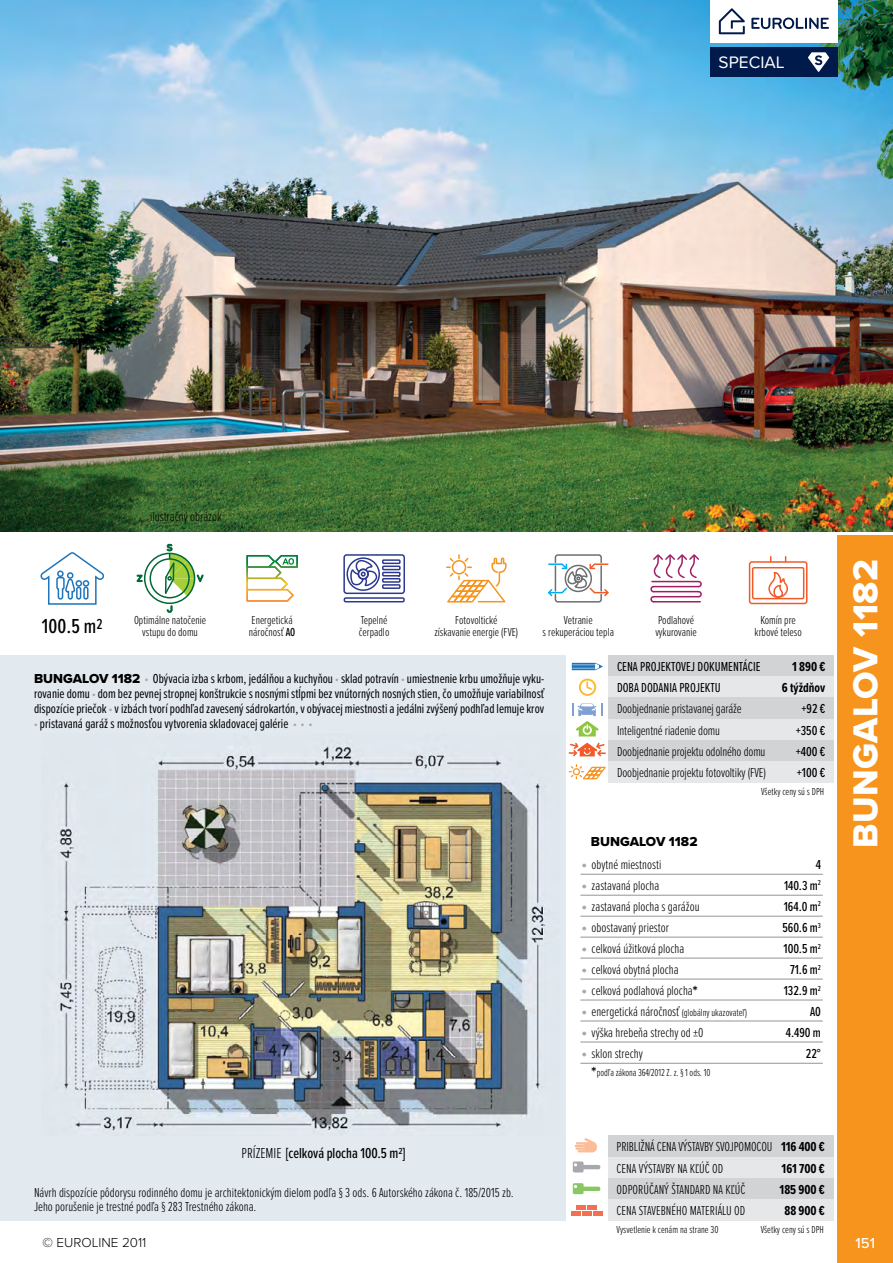
<style>
.page{position:relative;width:893px;height:1263px;background:#fff}
.page>*{position:absolute;margin:0;border:0;box-sizing:border-box;transform-origin:0 0}
.t1{font:300 45px "Proxima Nova Ex Cn";color:#a7a9ac}
.t2{font:36px "Proxima Nova Extrabld";letter-spacing:.01em;color:#fff}
.t3{font:500 21px "Proxima Nova Ex Cn";color:#000}
.t4{font:17.25px "Proxima Nova";color:#fff}
.t5{font:500 15px "Proxima Nova Ex Cn";color:#000}
.t6{font:500 15px "Proxima Nova";color:#fff}
.t7{font:300 13.5px/21px "Proxima Nova Ex Cn";color:#000}
.t8{font:13.5px/15px "Proxima Nova Ex Cn";color:#000}
.t9{font:500 13.5px/21px "Proxima Nova Ex Cn";color:#000;text-align:right}
.t10{font:700 13.5px/21.3px "Proxima Nova Ex Cn";color:#000;text-align:center}
.t11{font:300 13.5px "Proxima Nova";color:#000}
.t12{font:13.5px "Proxima Nova Extrabld";color:#000}
.t13{font:300 12px/12px "Proxima Nova Ex Cn";color:#000;text-align:center}
.t14{font:300 10.5px "Proxima Nova Ex Cn";color:#000}
.s1{font-weight:500}
.s2{font-family:"Proxima Nova Extrabld"}
.s3{font-weight:900;color:#a7a9ac}
.s4{font-weight:300}
.s5{font-weight:700;font-size:15px}
.s6{font-size:10.5px}
</style>
<div class="page">
<svg style="left:40px;top:552px;width:65px;height:53px"></svg>
<svg style="left:246px;top:555px;width:52px;height:47px"></svg>
<svg style="left:343px;top:554px;width:62px;height:49px"></svg>
<svg style="left:650px;top:554px;width:52px;height:49px"></svg>
<svg style="left:548px;top:554px;width:61px;height:49px"></svg>
<svg style="left:748px;top:557px;width:60px;height:48px"></svg>
<div style="left:144px;top:553px;width:51px;height:51px;border:2px solid #006838;border-radius:50%"></div>
<div style="left:150px;top:558px;width:40px;height:40px;border:2px solid #006838;border-radius:50%"></div>
<svg style="left:167px;top:605px;width:5px;height:8px"></svg>
<svg style="left:137px;top:575px;width:5px;height:7px"></svg>
<svg style="left:164px;top:544px;width:39px;height:52px"></svg>
<svg style="left:446px;top:555px;width:61px;height:48px"></svg>
<div style="left:0;top:655px;width:566px;height:565px;background:#e2e9ef"></div>
<img style="left:59px;top:746px;width:487px;height:387px">
<svg style="left:572px;top:663px;width:31px;height:7px"></svg>
<svg style="left:579px;top:678px;width:17px;height:18px"></svg>
<svg style="left:572px;top:703px;width:30px;height:33px"></svg>
<svg style="left:569px;top:743px;width:37px;height:13px"></svg>
<img style="left:0;top:0;width:893px;height:531px">
<div style="left:838px;top:536px;width:55px;height:727px;background:#f7941e"></div>
<div style="left:710px;top:0;width:128px;height:43px;background:#fff"></div>
<svg style="left:719px;top:8px;width:26px;height:26px"></svg>
<svg style="left:751px;top:18px;width:78px;height:11px"></svg>
<div style="left:608px;top:655px;width:226px;height:21px;background:#d1d3d4"></div>
<div style="left:608px;top:676px;width:226px;height:21px;background:#e6e7e8"></div>
<div style="left:608px;top:719px;width:226px;height:21px;background:#e6e7e8"></div>
<div style="left:608px;top:740px;width:226px;height:21px;background:#d1d3d4"></div>
<div style="left:608px;top:697px;width:226px;height:22px;background:#d1d3d4"></div>
<div style="left:710px;top:47px;width:128px;height:30px;background:#001a4b"></div>
<svg style="left:808px;top:52px;width:21px;height:20px"></svg>
<svg style="left:569px;top:764px;width:37px;height:15px"></svg>
<div style="left:608px;top:761px;width:226px;height:21px;background:#e6e7e8"></div>
<div style="left:608px;top:1157px;width:225px;height:21px;background:#e6e7e8"></div>
<div style="left:608px;top:1135px;width:225px;height:22px;background:#d1d3d4"></div>
<div style="left:608px;top:1178px;width:225px;height:21px;background:#d1d3d4"></div>
<div style="left:608px;top:1199px;width:225px;height:21px;background:#e6e7e8"></div>
<hr style="left:580px;top:874px;width:243px;height:1px;background:#939598">
<hr style="left:580px;top:895px;width:243px;height:1px;background:#939598">
<hr style="left:580px;top:916px;width:243px;height:1px;background:#939598">
<hr style="left:580px;top:937px;width:243px;height:1px;background:#939598">
<hr style="left:580px;top:958px;width:243px;height:1px;background:#939598">
<hr style="left:580px;top:979px;width:243px;height:1px;background:#939598">
<hr style="left:580px;top:1000px;width:243px;height:1px;background:#939598">
<hr style="left:580px;top:1020px;width:243px;height:1px;background:#939598">
<hr style="left:580px;top:1041px;width:243px;height:1px;background:#939598">
<hr style="left:580px;top:1063px;width:243px;height:1px;background:#939598">
<svg style="left:573px;top:1161px;width:27px;height:11px"></svg>
<svg style="left:575px;top:1138px;width:22px;height:14px"></svg>
<svg style="left:573px;top:1183px;width:27px;height:11px"></svg>
<div style="left:576px;top:1205px;width:10px;height:5px;background:#f37053"></div>
<div style="left:587px;top:1205px;width:10px;height:5px;background:#f37053"></div>
<div style="left:570px;top:1211px;width:10px;height:5px;background:#f37053"></div>
<div style="left:582px;top:1211px;width:9px;height:5px;background:#f37053"></div>
<div style="left:593px;top:1211px;width:10px;height:5px;background:#f37053"></div>
<p class="t4" style="left:719px;top:49px;width:67px">SPECIAL</p>
<p class="t7" style="left:150px;top:505px;width:73px">ilustračný obrázok</p>
<h3 class="t3" style="left:42px;top:611px;width:62px">100.5 m<sup>2</sup></h3>
<p class="t13" style="left:134px;top:613px;width:74px">Optimálne natočenie vstupu do domu</p>
<p class="t13" style="left:249px;top:613px;width:48px;text-align:left">Energetická náročnosť <span class="s1">A0</span></p>
<p class="t13" style="left:359px;top:613px;width:32px;text-align:left">Tepelné čerpadlo</p>
<p class="t13" style="left:655px;top:613px;width:43px;text-align:left">Podlahové vykurovanie</p>
<p class="t13" style="left:434px;top:613px;width:85px">Fotovoltické<br>získavanie energie (FVE)</p>
<p class="t13" style="left:543px;top:613px;width:73px">Vetranie<br>s rekuperáciou tepla</p>
<p class="t13" style="left:755px;top:613px;width:49px">Komín pre krbové teleso</p>
<p class="t8" style="left:34px;top:670px;width:512px;text-align:justify"><span class="s2">BUNGALOV 1182</span> <span class="s3">.</span> Obývacia izba s krbom, jedálňou a kuchyňou <span class="s3">.</span> sklad potravín <span class="s3">.</span> umiestnenie krbu umožňuje vyku&shy;rovanie domu <span class="s3">.</span> dom bez pevnej stropnej konštrukcie s nosnými stĺpmi bez vnútorných nosných stien, čo umožňuje variabilnosť dispozície priečok <span class="s3">.</span> v izbách tvorí podhľad zavesený sádrokartón, v obývacej miestnosti a jedálni zvýšený podhľad lemuje krov <span class="s3">.</span> pristavaná garáž s možnosťou vytvorenia skladovacej galérie <span class="s3">. . .</span></p>
<p class="t5" style="left:242px;top:1142px;width:165px"><span class="s4">PRÍZEMIE</span> [celková plocha 100.5 m2]</p>
<p class="t7" style="left:34px;top:1185px;width:481px;line-height:13.5px">Návrh dispozície pôdorysu rodinného domu je architektonickým dielom podľa § 3 ods. 6 Autorského zákona č. 185/2015 zb.<br>Jeho porušenie je trestné podľa § 283 Trestného zákona.</p>
<p class="t11" style="left:43px;top:1232px;width:105px">© EUROLINE 2011</p>
<p class="t8" style="left:617px;top:655px;width:145px;line-height:21.3px">CENA PROJEKTOVEJ DOKUMENTÁCIE<br>DOBA DODANIA PROJEKTU</p>
<p class="t7" style="left:617px;top:698px;width:150px">Doobjednanie pristavanej garáže<br>Inteligentné riadenie domu<br>Doobjednanie projektu odolného domu</p>
<p class="t10" style="left:792px;top:655px;width:35px">1 890 €</p>
<p class="t10" style="left:782px;top:677px;width:45px">6 týždňov</p>
<p class="t9" style="left:796px;top:698px;width:31px;text-align:center">+92 € +350 € +400 €</p>
<p class="t7" style="left:617px;top:761px;width:150px">Doobjednanie projektu fotovoltiky (FVE)</p>
<p class="t9" style="left:797px;top:762px;width:30px">+100 €</p>
<p class="t14" style="left:761px;top:784px;width:65px">Všetky ceny sú s DPH</p>
<p class="t12" style="left:591px;top:832px;width:108px">BUNGALOV 1182</p>
<p class="t7" style="left:592px;top:853px;width:157px">obytné miestnosti<br>zastavaná plocha<br>zastavaná plocha s garážou obostavaný priestor<br>celková úžitková plocha<br>celková obytná plocha<br>celková podlahová plocha<span class="s5">* </span>energetická náročnosť <span class="s6">(globálny ukazovateľ) </span>výška hrebeňa strechy od ±0<br>sklon strechy</p>
<p class="t14" style="left:592px;top:1065px;width:120px"><span class="s5">*</span>podľa zákona 364/2012 Z. z. § 1 ods. 10</p>
<h1 class="t1" style="left:579px;top:819px;width:11px">.</h1>
<h1 class="t1" style="left:579px;top:840px;width:11px">.</h1>
<h1 class="t1" style="left:579px;top:861px;width:11px">.</h1>
<h1 class="t1" style="left:579px;top:882px;width:11px">.</h1>
<h1 class="t1" style="left:579px;top:903px;width:11px">.</h1>
<h1 class="t1" style="left:579px;top:924px;width:11px">.</h1>
<h1 class="t1" style="left:579px;top:945px;width:11px">.</h1>
<h1 class="t1" style="left:579px;top:966px;width:11px">.</h1>
<h1 class="t1" style="left:579px;top:987px;width:11px">.</h1>
<h1 class="t1" style="left:579px;top:1008px;width:11px">.</h1>
<p class="t9" style="left:782px;top:853px;width:40px">4<br>140.3 m<sup>2<br></sup>164.0 m<sup>2<br></sup>560.6 m<sup>3<br></sup>100.5 m<sup>2<br></sup>71.6 m<sup>2<br></sup>132.9 m<sup>2<br></sup>A0<br>4.490 m<br>22°</p>
<p class="t7" style="left:617px;top:1135px;width:157px">PRIBLIŽNÁ CENA VÝSTAVBY SVOJPOMOCOU<br>CENA VÝSTAVBY NA KĽÚČ OD<br>ODPORÚČANÝ ŠTANDARD NA KĽÚČ<br>CENA STAVEBNÉHO MATERIÁLU OD</p>
<p class="t10" style="left:781px;top:1136px;width:45px">116 400 €</p>
<p class="t10" style="left:780px;top:1157px;width:47px">161 700 €<br>185 900 €<br>88 900 €</p>
<p class="t14" style="left:617px;top:1222px;width:103px">Vysvetlenie k cenám na strane 30</p>
<p class="t14" style="left:761px;top:1222px;width:65px">Všetky ceny sú s DPH</p>
<h2 class="t2" style="left:839px;top:848px;width:290px;rotate:-90deg">BUNGALOV 1182</h2>
<p class="t6" style="left:855px;top:1231px;width:21px">151</p>
</div>
